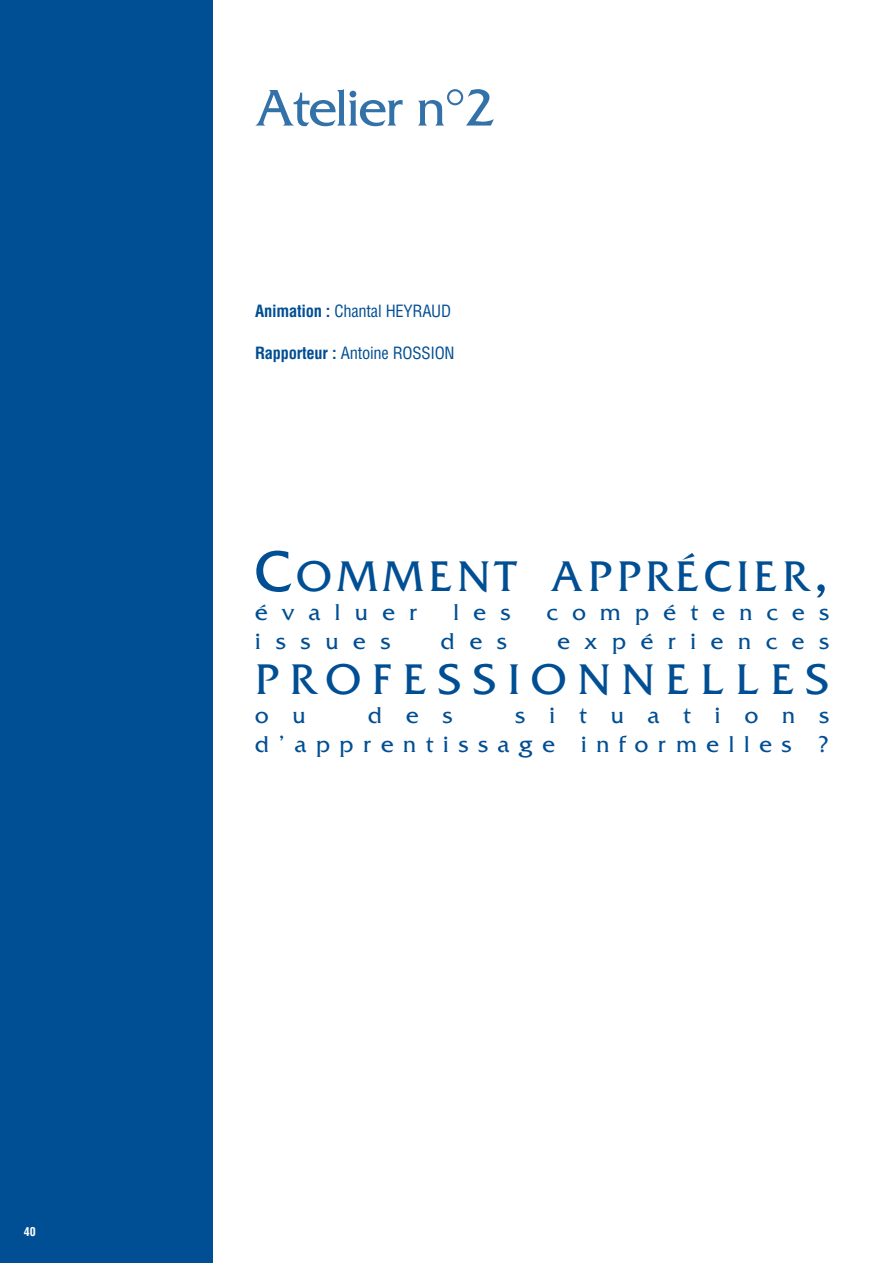
<style>
.page{position:relative;width:893px;height:1263px;background:#fff}
.page>*{position:absolute;margin:0;border:0;box-sizing:border-box;transform-origin:0 0}
.t1{font:54px "Friz Quadrata";color:#3371a9}
.t2{font:45px "Friz Quadrata";letter-spacing:.255em;color:#004e93}
.t3{font:24px "Friz Quadrata";letter-spacing:.6em;color:#004e93}
.t4{font:24px/29px "Friz Quadrata";letter-spacing:.4em;color:#004e93;text-align:right}
.t5{font:condensed 16.5px "Helvetica";letter-spacing:-.015em;color:#004e93}
.t6{font:700 condensed 12px "Helvetica";color:#fff}
.s1{font-weight:700}
.s2{font-size:60px}
</style>
<div class="page">
<div style="left:0;top:0;width:213px;height:1263px;background:#004e93"></div>
<p class="t6" style="left:24px;top:1224px;width:13px">40</p>
<h1 class="t1" style="left:255px;top:78px;width:241px">Atelier n°2</h1>
<p class="t5" style="left:255px;top:301px;width:198px"><span class="s1">Animation :</span> Chantal HEYRAUD</p>
<p class="t5" style="left:255px;top:343px;width:201px"><span class="s1">Rapporteur :</span> Antoine ROSSION</p>
<h2 class="t2" style="left:255px;top:551px;width:80px"><span class="s2">C</span>omment</h2>
<h2 class="t2" style="left:550px;top:551px;width:31px">app</h2>
<h2 class="t2" style="left:646px;top:551px;width:185px">récier<span class="s2">,</span></h2>
<h3 class="t3" style="left:255px;top:599px;width:163px">évaluer</h3>
<h3 class="t3" style="left:453px;top:599px;width:59px">les</h3>
<h3 class="t3" style="left:547px;top:599px;width:284px">compétences</h3>
<h3 class="t3" style="left:255px;top:628px;width:137px">issues</h3>
<h3 class="t3" style="left:441px;top:628px;width:68px">des</h3>
<h3 class="t3" style="left:557px;top:628px;width:273px">expériences</h3>
<h2 class="t2" style="left:255px;top:654px;width:315px">professionnelle</h2>
<h2 class="t2" style="left:806px;top:654px;width:25px">s</h2>
<h3 class="t3" style="left:255px;top:701px;width:52px">o u</h3>
<h3 class="t3" style="left:368px;top:701px;width:86px">des</h3>
<h3 class="t4" style="left:255px;top:700px;width:576px">situations d’apprentissage informelles ?</h3>
</div>
